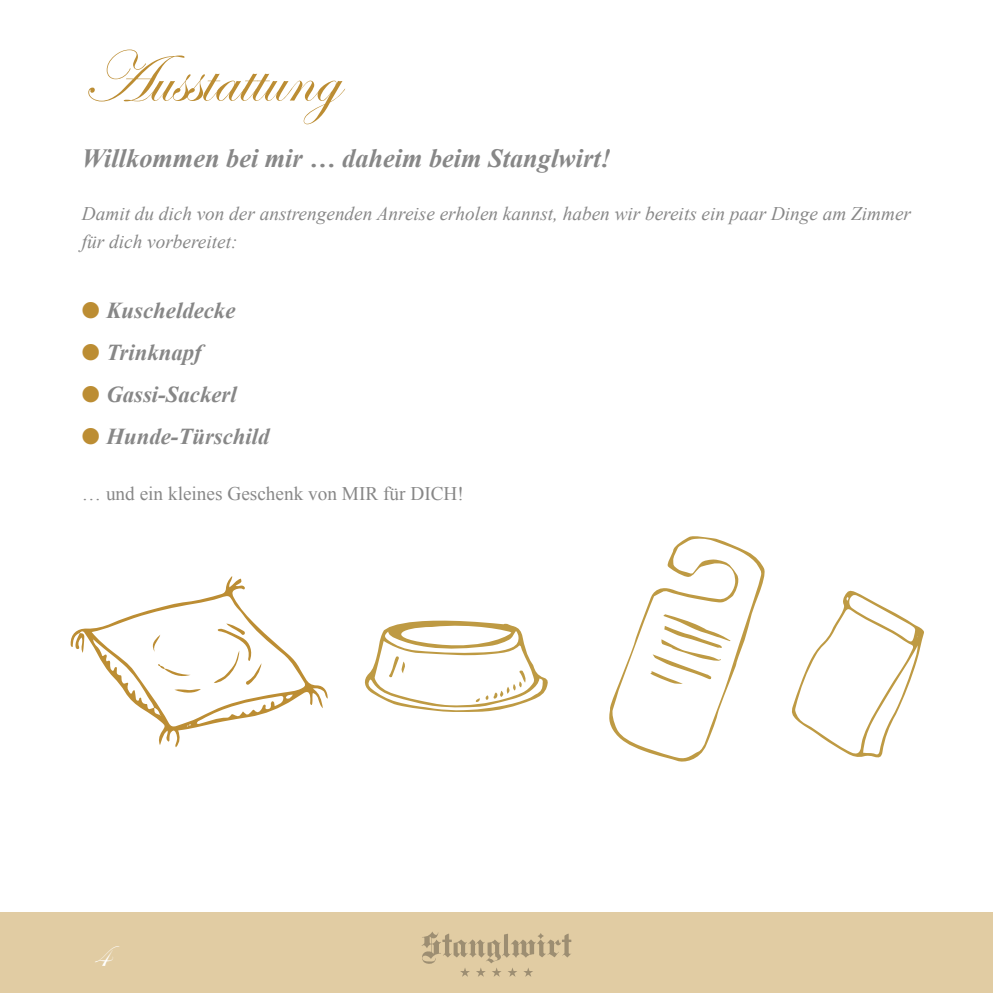
<style>
.page{position:relative;width:993px;height:993px;background:#fff}
.page>*{position:absolute;margin:0;border:0;box-sizing:border-box;transform-origin:0 0}
.t1{font:73.5px "Edwardian Script ITC";color:#bc8d33}
.t2{font:33.25px "Edwardian Script ITC";color:#fff}
.t3{font:italic 700 26.25px "Times New Roman";color:#878787}
.t4{font:italic 700 22.75px "Times New Roman";color:#878787}
.t5{font:italic 19.25px/28px "Times New Roman";color:#878787}
.t6{font:19.25px "Times New Roman";color:#878787}
.s1{color:#bc8d33}
</style>
<div class="page">
<div style="left:0;top:912px;width:992px;height:80px;background:#e1cca3"></div>
<hr style="left:992px;top:912px;width:1px;height:80px;background:#bc8d33">
<svg style="left:421px;top:932px;width:150px;height:44px"></svg>
<hr style="left:992px;top:0;width:1px;height:912px;background:#bc8d33">
<svg style="left:70px;top:576px;width:257px;height:171px"></svg>
<svg style="left:75px;top:632px;width:9px;height:20px"></svg>
<svg style="left:214px;top:623px;width:47px;height:62px"></svg>
<svg style="left:174px;top:688px;width:27px;height:5px"></svg>
<svg style="left:151px;top:634px;width:9px;height:18px"></svg>
<svg style="left:158px;top:664px;width:32px;height:13px"></svg>
<svg style="left:364px;top:620px;width:184px;height:92px"></svg>
<svg style="left:792px;top:590px;width:132px;height:168px"></svg>
<svg style="left:609px;top:536px;width:156px;height:226px"></svg>
<h1 class="t1" style="left:82px;top:38px;width:258px">Ausstattung</h1>
<h3 class="t3" style="left:82px;top:140px;width:530px">Willkommen bei mir … daheim beim Stanglwirt!</h3>
<p class="t5" style="left:82px;top:199px;width:830px">Damit du dich von der anstrengenden Anreise erholen kannst, haben wir bereits ein paar Dinge am Zimmer für dich vorbereitet:</p>
<p class="t4" style="left:82px;top:294px;width:155px"><span class="s1">●</span> Kuscheldecke</p>
<p class="t4" style="left:82px;top:336px;width:121px"><span class="s1">●</span> Trinknapf</p>
<p class="t4" style="left:82px;top:378px;width:156px"><span class="s1">●</span> Gassi-Sackerl</p>
<p class="t4" style="left:82px;top:420px;width:189px"><span class="s1">●</span> Hunde-Türschild</p>
<p class="t6" style="left:82px;top:480px;width:383px">… und ein kleines Geschenk von MIR für DICH!</p>
<h2 class="t2" style="left:93px;top:937px;width:17px">4</h2>
</div>
